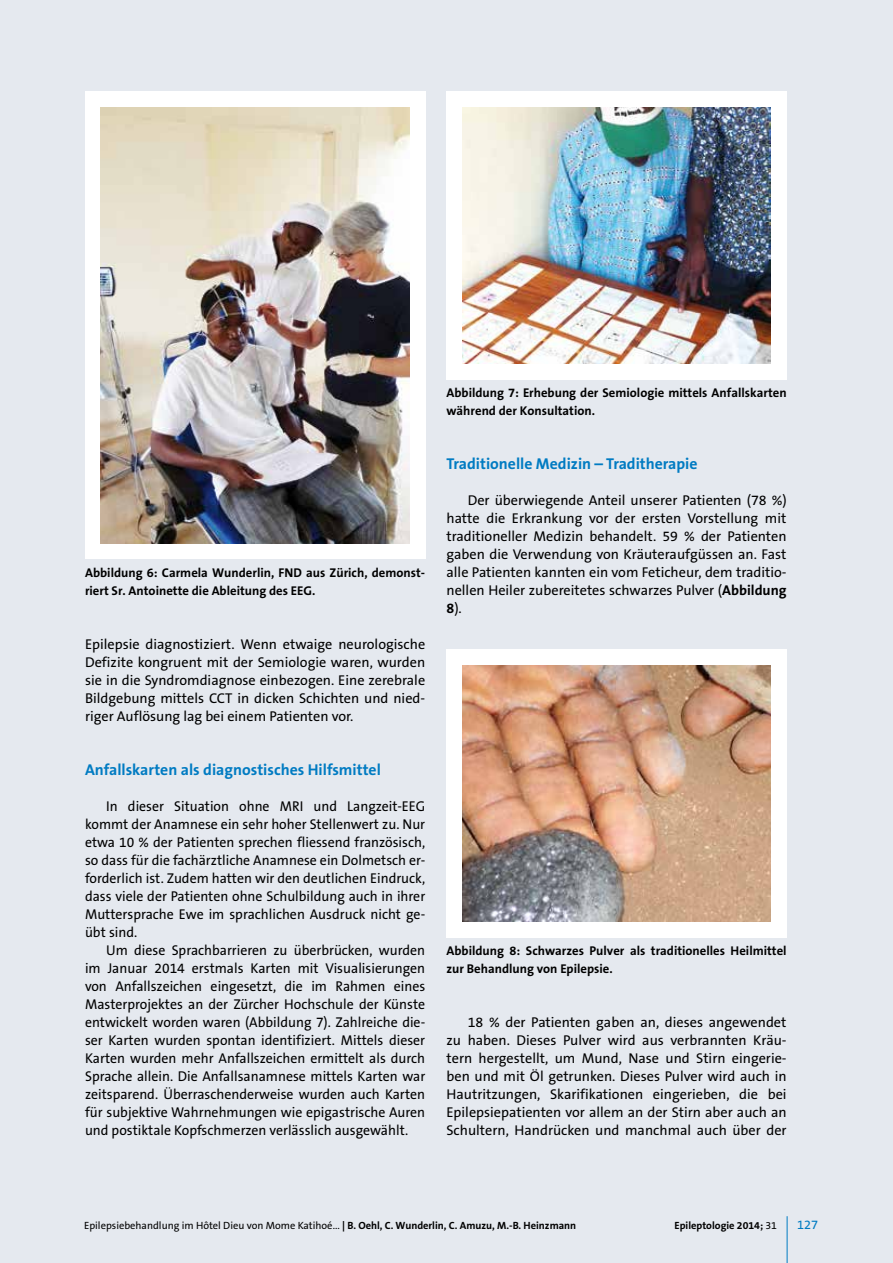
<style>
.page{position:relative;width:893px;height:1263px;background:#e5e9ef}
.page>*{position:absolute;margin:0;border:0;box-sizing:border-box;transform-origin:0 0}
.t1{font:700 15.75px "The Sans B7";color:#007bc2}
.t2{font:14.25px/18px "The Sans B5 Plain";color:#000;text-align:justify}
.t3{font:700 12.75px/18px "The Sans B7";color:#000}
.t4{font:12.75px "The Sans B5 Plain";color:#007bc2}
.t5{font:10.5px "The Sans B5 Plain";color:#000}
.t6{font:700 10.5px "The Sans B7";color:#000}
.s1{font-family:"The Sans B7";font-weight:700}
.s2{font-family:"The Sans B5 Plain";font-weight:400}
</style>
<div class="page">
<hr style="left:787px;top:1216px;width:1px;height:47px;background:#007bc2">
<div style="left:85px;top:91px;width:340px;height:468px;background:#fff"></div>
<img style="left:101px;top:107px;width:308px;height:437px">
<div style="left:446px;top:91px;width:341px;height:288px;background:#fff"></div>
<img style="left:462px;top:107px;width:309px;height:257px">
<div style="left:446px;top:649px;width:341px;height:288px;background:#fff"></div>
<img style="left:462px;top:665px;width:309px;height:257px">
<p class="t3" style="left:85px;top:564px;width:342px">Abbildung 6: Carmela Wunderlin, FND aus Zürich, demonst&shy;riert Sr. Antoinette die Ableitung des EEG.</p>
<p class="t2" style="left:85px;top:636px;width:342px">Epilepsie diagnostiziert. Wenn etwaige neurologische Defizite kongruent mit der Semiologie waren, wurden sie in die Syndromdiagnose einbezogen. Eine zerebrale Bildgebung mittels CCT in dicken Schichten und nied&shy;riger Auflösung lag bei einem Patienten vor.</p>
<p class="t1" style="left:85px;top:762px;width:297px">Anfallskarten als diagnostisches Hilfsmittel</p>
<p class="t2" style="left:85px;top:798px;width:342px;text-indent:21px">In dieser Situation ohne MRI und Langzeit-EEG kommt der Anamnese ein sehr hoher Stellenwert zu. Nur etwa 10 % der Patienten sprechen fliessend französisch, so dass für die fachärztliche Anamnese ein Dolmetsch er&shy;forderlich ist. Zudem hatten wir den deutlichen Eindruck, dass viele der Patienten ohne Schulbildung auch in ihrer Muttersprache Ewe im sprachlichen Ausdruck nicht ge&shy;übt sind.</p>
<p class="t2" style="left:85px;top:942px;width:342px;text-indent:21px">Um diese Sprachbarrieren zu überbrücken, wurden im Januar 2014 erstmals Karten mit Visualisierungen von Anfallszeichen eingesetzt, die im Rahmen eines Masterprojektes an der Zürcher Hochschule der Künste entwickelt worden waren (Abbildung 7). Zahlreiche die&shy;ser Karten wurden spontan identifiziert. Mittels dieser Karten wurden mehr Anfallszeichen ermittelt als durch Sprache allein. Die Anfallsanamnese mittels Karten war zeitsparend. Überraschenderweise wurden auch Karten für subjektive Wahrnehmungen wie epigastrische Auren und postiktale Kopfschmerzen verlässlich ausgewählt.</p>
<p class="t3" style="left:446px;top:384px;width:342px">Abbildung 7: Erhebung der Semiologie mittels Anfallskarten während der Konsultation.</p>
<p class="t1" style="left:446px;top:456px;width:253px">Traditionelle Medizin – Traditherapie</p>
<p class="t2" style="left:446px;top:492px;width:342px;text-indent:21px">Der überwiegende Anteil unserer Patienten (78 %) hatte die Erkrankung vor der ersten Vorstellung mit traditioneller Medizin behandelt. 59 % der Patienten gaben die Verwendung von Kräuteraufgüssen an. Fast alle Patienten kannten ein vom Feticheur, dem traditio&shy;nellen Heiler zubereitetes schwarzes Pulver (<span class="s1">Abbildung 8</span>).</p>
<p class="t3" style="left:446px;top:942px;width:342px">Abbildung 8: Schwarzes Pulver als traditionelles Heilmittel zur Behandlung von Epilepsie.</p>
<p class="t2" style="left:446px;top:1014px;width:342px;text-indent:21px">18 % der Patienten gaben an, dieses angewendet zu haben. Dieses Pulver wird aus verbrannten Kräu&shy;tern hergestellt, um Mund, Nase und Stirn eingerie&shy;ben und mit Öl getrunken. Dieses Pulver wird auch in Hautritzungen, Skarifikationen eingerieben, die bei Epilepsiepatienten vor allem an der Stirn aber auch an Schultern, Handrücken und manchmal auch über der</p>
<p class="t5" style="left:84px;top:1220px;width:494px">Epilepsiebehandlung im Hôtel Dieu von Mome Katihoé... <span class="s1">| B. Oehl, C. Wunderlin, C. Amuzu, M.-B. Heinzmann</span></p>
<p class="t6" style="left:674px;top:1220px;width:104px">Epileptologie 2014; <span class="s2">31</span></p>
<p class="t4" style="left:797px;top:1218px;width:23px">127</p>
</div>
